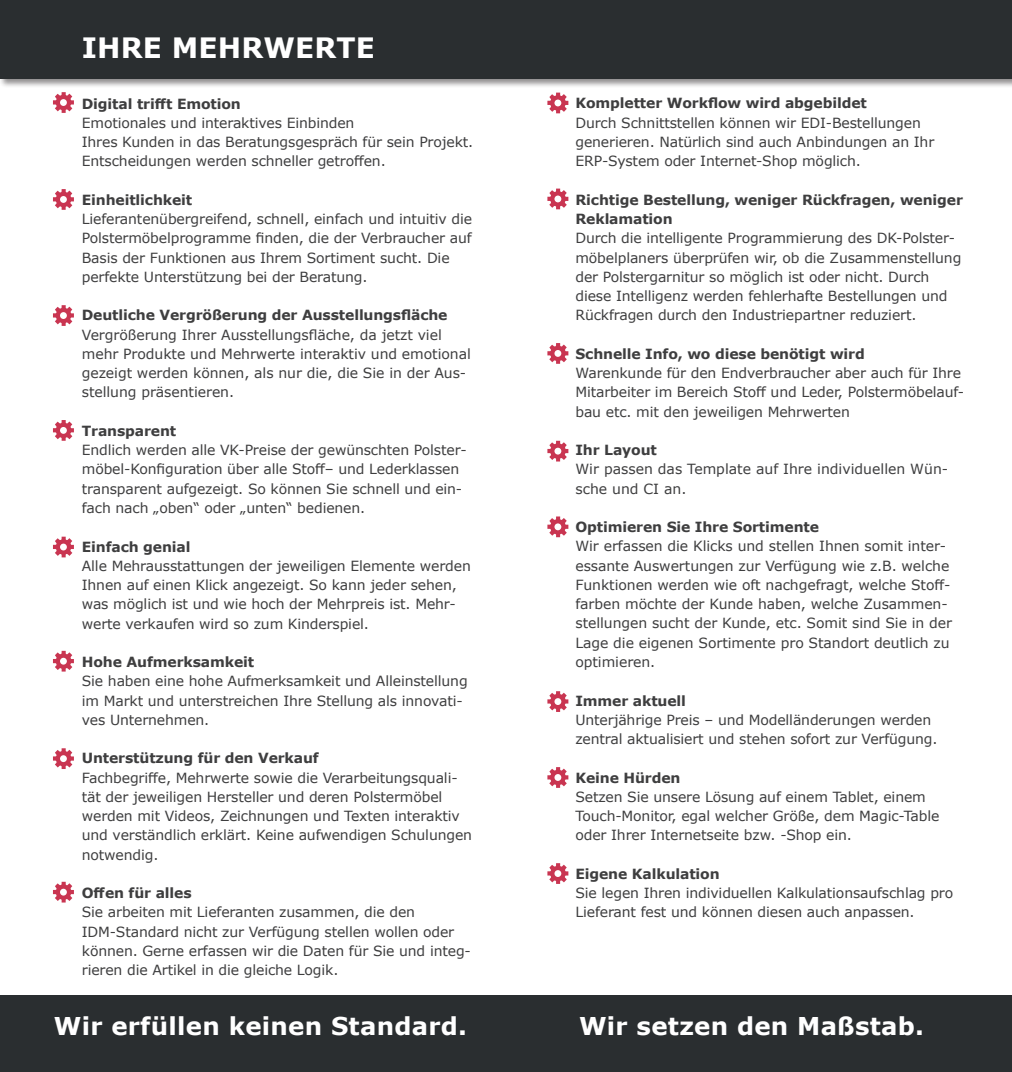
<style>
.page{position:relative;width:1012px;height:1072px;background:#fff}
.page>*{position:absolute;margin:0;border:0;box-sizing:border-box;transform-origin:0 0}
.t1{font:700 28px "Verdana";letter-spacing:.005em;color:#fff}
.t2{font:700 24.5px "Verdana";letter-spacing:.01em;color:#fff}
.t3{font:14px/19.2px "Verdana";letter-spacing:-.01em;color:#3e3e3f}
.t4{font:700 14px/19.2px "Verdana";letter-spacing:-.01em;color:#3e3e3f}
</style>
<div class="page">
<div style="left:0;top:995px;width:1012px;height:76px;background:#2a2e30"></div>
<svg style="left:53px;top:92px;width:21px;height:21px"></svg>
<svg style="left:53px;top:189px;width:21px;height:21px"></svg>
<svg style="left:53px;top:748px;width:21px;height:21px"></svg>
<svg style="left:53px;top:881px;width:21px;height:21px"></svg>
<svg style="left:547px;top:863px;width:21px;height:21px"></svg>
<svg style="left:547px;top:767px;width:21px;height:21px"></svg>
<svg style="left:547px;top:691px;width:21px;height:21px"></svg>
<svg style="left:547px;top:516px;width:21px;height:21px"></svg>
<svg style="left:547px;top:343px;width:21px;height:21px"></svg>
<svg style="left:547px;top:93px;width:21px;height:20px"></svg>
<div style="left:0;top:0;width:1012px;height:88px;background:#231f20;opacity:.5"></div>
<div style="left:0;top:0;width:1012px;height:78px;background:#2a2e30"></div>
<svg style="left:53px;top:305px;width:21px;height:21px"></svg>
<svg style="left:53px;top:420px;width:21px;height:21px"></svg>
<svg style="left:547px;top:441px;width:21px;height:20px"></svg>
<svg style="left:547px;top:189px;width:21px;height:20px"></svg>
<svg style="left:53px;top:536px;width:21px;height:21px"></svg>
<svg style="left:53px;top:651px;width:21px;height:20px"></svg>
<h1 class="t1" style="left:82px;top:28px;width:294px">IHRE MEHRWERTE</h1>
<p class="t4" style="left:82px;top:93px;width:161px">Digital trifft Emotion</p>
<p class="t3" style="left:82px;top:113px;width:393px">Emotionales und interaktives Einbinden<br>Ihres Kunden in das Beratungsgespräch für sein Projekt.<br>Entscheidungen werden schneller getroffen.</p>
<p class="t4" style="left:82px;top:190px;width:112px">Einheitlichkeit</p>
<p class="t3" style="left:82px;top:209px;width:392px">Lieferantenübergreifend, schnell, einfach und intuitiv die Polstermöbelprogramme finden, die der Verbraucher auf Basis der Funktionen aus Ihrem Sortiment sucht. Die perfekte Unterstützung bei der Beratung.</p>
<p class="t4" style="left:82px;top:305px;width:367px">Deutliche Vergrößerung der Ausstellungsfläche</p>
<p class="t3" style="left:82px;top:325px;width:390px">Vergrößerung Ihrer Ausstellungsfläche, da jetzt viel mehr Produkte und Mehrwerte interaktiv und emotional gezeigt werden können, als nur die, die Sie in der Aus&shy;stellung präsentieren.</p>
<p class="t4" style="left:82px;top:421px;width:96px">Transparent</p>
<p class="t3" style="left:82px;top:440px;width:386px">Endlich werden alle VK-Preise der gewünschten Polster&shy;möbel-Konfiguration über alle Stoff– und Lederklassen transparent aufgezeigt. So können Sie schnell und ein&shy;fach nach „oben“ oder „unten“ bedienen.</p>
<p class="t4" style="left:82px;top:536px;width:110px">Einfach genial</p>
<p class="t3" style="left:82px;top:556px;width:390px">Alle Mehrausstattungen der jeweiligen Elemente werden Ihnen auf einen Klick angezeigt. So kann jeder sehen, was möglich ist und wie hoch der Mehrpreis ist. Mehr&shy;werte verkaufen wird so zum Kinderspiel.</p>
<p class="t4" style="left:82px;top:652px;width:174px">Hohe Aufmerksamkeit</p>
<p class="t3" style="left:82px;top:671px;width:387px">Sie haben eine hohe Aufmerksamkeit und Alleinstellung im Markt und unterstreichen Ihre Stellung als innovati&shy;ves Unternehmen.</p>
<p class="t4" style="left:82px;top:748px;width:238px">Unterstützung für den Verkauf</p>
<p class="t3" style="left:82px;top:767px;width:392px">Fachbegriffe, Mehrwerte sowie die Verarbeitungsquali&shy;tät der jeweiligen Hersteller und deren Polstermöbel werden mit Videos, Zeichnungen und Texten interaktiv und verständlich erklärt. Keine aufwendigen Schulungen notwendig.</p>
<p class="t4" style="left:82px;top:883px;width:111px">Offen für alles</p>
<p class="t3" style="left:82px;top:902px;width:391px">Sie arbeiten mit Lieferanten zusammen, die den IDM-Standard nicht zur Verfügung stellen wollen oder können. Gerne erfassen wir die Daten für Sie und integ&shy;rieren die Artikel in die gleiche Logik.</p>
<p class="t4" style="left:575px;top:93px;width:293px">Kompletter Workflow wird abgebildet</p>
<p class="t3" style="left:575px;top:113px;width:360px">Durch Schnittstellen können wir EDI-Bestellungen generieren. Natürlich sind auch Anbindungen an Ihr<br>ERP-System oder Internet-Shop möglich.</p>
<p class="t4" style="left:575px;top:190px;width:389px">Richtige Bestellung, weniger Rückfragen, weniger<br>Reklamation</p>
<p class="t3" style="left:575px;top:228px;width:387px">Durch die intelligente Programmierung des DK-Polster&shy;möbelplaners überprüfen wir, ob die Zusammenstellung der Polstergarnitur so möglich ist oder nicht. Durch diese Intelligenz werden fehlerhafte Bestellungen und Rückfragen durch den Industriepartner reduziert.</p>
<p class="t4" style="left:575px;top:344px;width:291px">Schnelle Info, wo diese benötigt wird</p>
<p class="t3" style="left:575px;top:363px;width:390px">Warenkunde für den Endverbraucher aber auch für Ihre<br>Mitarbeiter im Bereich Stoff und Leder, Polstermöbelauf&shy;bau etc. mit den jeweiligen Mehrwerten</p>
<p class="t4" style="left:575px;top:440px;width:83px">Ihr Layout</p>
<p class="t3" style="left:575px;top:459px;width:374px">Wir passen das Template auf Ihre individuellen Wün&shy;sche und CI an.</p>
<p class="t4" style="left:575px;top:517px;width:245px">Optimieren Sie Ihre Sortimente</p>
<p class="t3" style="left:575px;top:536px;width:378px">Wir erfassen die Klicks und stellen Ihnen somit inter&shy;essante Auswertungen zur Verfügung wie z.B. welche Funktionen werden wie oft nachgefragt, welche Stoff&shy;farben möchte der Kunde haben, welche Zusammen&shy;stellungen sucht der Kunde, etc. Somit sind Sie in der Lage die eigenen Sortimente pro Standort deutlich zu optimieren.</p>
<p class="t4" style="left:575px;top:690px;width:112px">Immer aktuell</p>
<p class="t3" style="left:575px;top:710px;width:364px">Unterjährige Preis – und Modelländerungen werden zentral aktualisiert und stehen sofort zur Verfügung.</p>
<p class="t4" style="left:575px;top:767px;width:107px">Keine Hürden</p>
<p class="t3" style="left:575px;top:787px;width:365px">Setzen Sie unsere Lösung auf einem Tablet, einem<br>Touch-Monitor, egal welcher Größe, dem Magic-Table oder Ihrer Internetseite bzw. -Shop ein.</p>
<p class="t4" style="left:575px;top:863px;width:146px">Eigene Kalkulation</p>
<p class="t3" style="left:575px;top:883px;width:379px">Sie legen Ihren individuellen Kalkulationsaufschlag pro<br>Lieferant fest und können diesen auch anpassen.</p>
<h2 class="t2" style="left:54px;top:1008px;width:415px">Wir erfüllen keinen Standard.</h2>
<h2 class="t2" style="left:579px;top:1008px;width:346px">Wir setzen den Maßstab.</h2>
</div>
